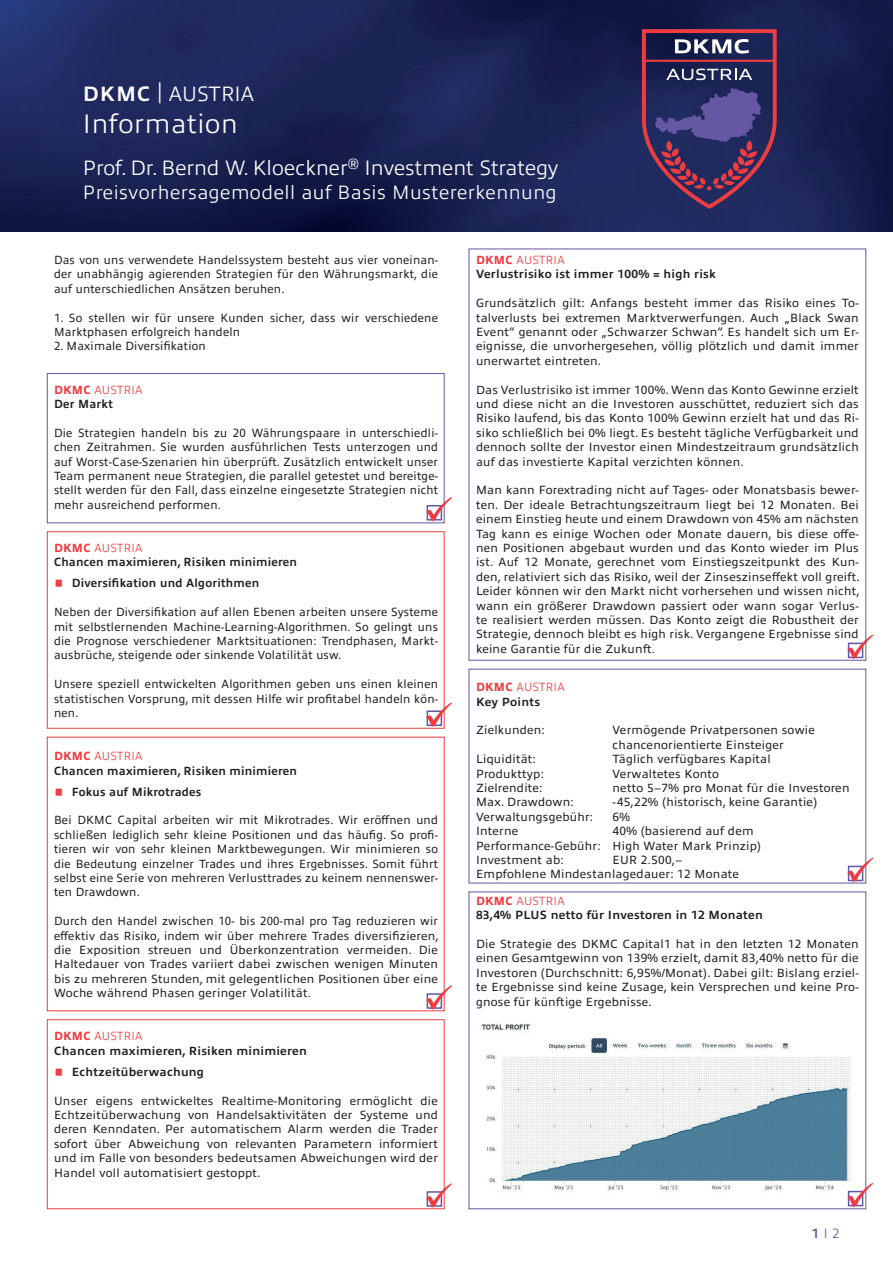
<style>
.page{position:relative;width:893px;height:1263px;background:#fff}
.page>*{position:absolute;margin:0;border:0;box-sizing:border-box;transform-origin:0 0}
.t1{font:300 27px "Allumi Std";letter-spacing:.025em;color:#fff}
.t2{font:300 21px "Allumi Std";color:#fff}
.t3{font:300 19.5px "Allumi Std";letter-spacing:.025em;color:#fff}
.t4{font:300 13.5px "Allumi Std";color:#6556a4;scale:.96 1}
.t5{font:12px/14.4px "Allumi Std";letter-spacing:.02em;color:#231f20;text-align:justify}
.t6{font:12px/14.4px "Allumi Std";letter-spacing:.02em;color:#231f20;text-align:justify;scale:.96 1}
.t7{font:700 12px/14.4px "Allumi Std";letter-spacing:.02em;color:#231f20}
.t8{font:700 12px/14.4px "Allumi Std";letter-spacing:.02em;color:#231f20;scale:.96 1}
.s1{font-weight:700}
.s2{font-family:"Minion Pro";font-weight:400}
.s3{font-weight:800;color:#ee3d41}
.s4{font-weight:300;color:#ee3d41}
.s5{font-size:27px;color:#ee3d41}
</style>
<div class="page">
<img style="left:0;top:0;width:893px;height:232px">
<svg style="left:642px;top:29px;width:135px;height:180px;background:#4a3664"></svg>
<img style="left:480px;top:1022px;width:371px;height:169px">
<div style="left:469px;top:892px;width:397px;height:317px;border:1px solid #6556a4"></div>
<div style="left:47px;top:1019px;width:397px;height:190px;border:1px solid #ee3d41"></div>
<div style="left:47px;top:373px;width:397px;height:150px;border:1px solid #6556a4"></div>
<div style="left:47px;top:531px;width:397px;height:197px;border:1px solid #ee3d41"></div>
<svg style="left:426px;top:985px;width:26px;height:25px"></svg>
<svg style="left:426px;top:702px;width:26px;height:25px"></svg>
<svg style="left:426px;top:497px;width:26px;height:25px"></svg>
<svg style="left:426px;top:1183px;width:26px;height:25px"></svg>
<svg style="left:847px;top:1183px;width:26px;height:24px"></svg>
<svg style="left:847px;top:858px;width:26px;height:24px"></svg>
<svg style="left:847px;top:635px;width:26px;height:24px"></svg>
<h2 class="t2" style="left:83px;top:82px;width:173px"><span class="s1">DKMC</span> <span class="s2">|</span> AUSTRIA</h2>
<h1 class="t1" style="left:83px;top:109px;width:156px">Information</h1>
<h2 class="t2" style="left:83px;top:157px;width:477px">Prof. Dr. Bernd W. Kloeckner<sup>®</sup> Investment Strategy</h2>
<h3 class="t3" style="left:83px;top:182px;width:475px">Preisvorhersagemodell auf Basis Mustererkennung</h3>
<p class="t6" style="left:54px;top:253px;width:401px">Das von uns verwendete Handelssystem besteht aus vier voneinan&shy;der unabhängig agierenden Strategien für den Währungsmarkt, die auf unterschiedlichen Ansätzen beruhen.</p>
<p class="t6" style="left:54px;top:310px;width:401px">1. So stellen wir für unsere Kunden sicher, dass wir verschiedene<br>Marktphasen erfolgreich handeln</p>
<p class="t6" style="left:54px;top:339px;width:160px">2. Maximale Diversifikation</p>
<p class="t8" style="left:54px;top:382px;width:94px"><span class="s3">DKMC</span> <span class="s4">AUSTRIA<br></span>Der Markt</p>
<p class="t6" style="left:54px;top:426px;width:401px">Die Strategien handeln bis zu 20 Währungspaare in unterschiedli&shy;chen Zeitrahmen. Sie wurden ausführlichen Tests unterzogen und auf Worst-Case-Szenarien hin überprüft. Zusätzlich entwickelt unser Team permanent neue Strategien, die parallel getestet und bereitge&shy;stellt werden für den Fall, dass einzelne eingesetzte Strategien nicht mehr ausreichend performen.</p>
<p class="t8" style="left:54px;top:541px;width:255px"><span class="s3">DKMC</span> <span class="s4">AUSTRIA<br></span>Chancen maximieren, Risiken minimieren</p>
<p class="t8" style="left:54px;top:576px;width:215px"><span class="s5">•</span> Diversifikation und Algorithmen</p>
<p class="t6" style="left:54px;top:605px;width:401px">Neben der Diversifikation auf allen Ebenen arbeiten unsere Systeme mit selbstlernenden Machine-Learning-Algorithmen. So gelingt uns die Prognose verschiedener Marktsituationen: Trendphasen, Markt&shy;ausbrüche, steigende oder sinkende Volatilität usw.</p>
<p class="t6" style="left:54px;top:677px;width:401px">Unsere speziell entwickelten Algorithmen geben uns einen kleinen statistischen Vorsprung, mit dessen Hilfe wir profitabel handeln kön&shy;nen.</p>
<p class="t8" style="left:54px;top:749px;width:255px"><span class="s3">DKMC</span> <span class="s4">AUSTRIA<br></span>Chancen maximieren, Risiken minimieren</p>
<p class="t8" style="left:54px;top:784px;width:155px"><span class="s5">•</span> Fokus auf Mikrotrades</p>
<p class="t6" style="left:54px;top:813px;width:401px">Bei DKMC Capital arbeiten wir mit Mikrotrades. Wir eröffnen und schließen lediglich sehr kleine Positionen und das häufig. So profi&shy;tieren wir von sehr kleinen Marktbewegungen. Wir minimieren so die Bedeutung einzelner Trades und ihres Ergebnisses. Somit führt selbst eine Serie von mehreren Verlusttrades zu keinem nennenswer&shy;ten Drawdown.</p>
<p class="t6" style="left:54px;top:914px;width:402px">Durch den Handel zwischen 10- bis 200-mal pro Tag reduzieren wir effektiv das Risiko, indem wir über mehrere Trades diversifizieren, die Exposition streuen und Überkonzentration vermeiden. Die Haltedauer von Trades variiert dabei zwischen wenigen Minuten bis zu mehreren Stunden, mit gelegentlichen Positionen über eine Woche während Phasen geringer Volatilität.</p>
<p class="t7" style="left:54px;top:1029px;width:254px"><span class="s3">DKMC</span> <span class="s4">AUSTRIA<br></span>Chancen maximieren, Risiken minimieren</p>
<p class="t7" style="left:54px;top:1065px;width:152px"><span class="s5">•</span> Echtzeitüberwachung</p>
<p class="t5" style="left:54px;top:1093px;width:385px">Unser eigens entwickeltes Realtime-Monitoring ermöglicht die Echtzeitüberwachung von Handelsaktivitäten der Systeme und deren Kenndaten. Per automatischem Alarm werden die Trader sofort über Abweichung von relevanten Parametern informiert und im Falle von besonders bedeutsamen Abweichungen wird der Handel voll automatisiert gestoppt.</p>
<p class="t7" style="left:476px;top:253px;width:242px"><span class="s3">DKMC</span> <span class="s4">AUSTRIA<br></span>Verlustrisiko ist immer 100% = high risk</p>
<p class="t5" style="left:476px;top:296px;width:384px">Grundsätzlich gilt: Anfangs besteht immer das Risiko eines To&shy;talverlusts bei extremen Marktverwerfungen. Auch „Black Swan Event“ genannt oder „Schwarzer Schwan“. Es handelt sich um Er&shy;eignisse, die unvorhergesehen, völlig plötzlich und damit immer unerwartet eintreten.</p>
<p class="t5" style="left:476px;top:382px;width:384px">Das Verlustrisiko ist immer 100%. Wenn das Konto Gewinne erzielt und diese nicht an die Investoren ausschüttet, reduziert sich das Risiko laufend, bis das Konto 100% Gewinn erzielt hat und das Ri&shy;siko schließlich bei 0% liegt. Es besteht tägliche Verfügbarkeit und dennoch sollte der Investor einen Mindestzeitraum grundsätzlich auf das investierte Kapital verzichten können.</p>
<p class="t5" style="left:476px;top:483px;width:385px">Man kann Forextrading nicht auf Tages- oder Monatsbasis bewer&shy;ten. Der ideale Betrachtungszeitraum liegt bei 12 Monaten. Bei einem Einstieg heute und einem Drawdown von 45% am nächsten Tag kann es einige Wochen oder Monate dauern, bis diese offe&shy;nen Positionen abgebaut wurden und das Konto wieder im Plus ist. Auf 12 Monate, gerechnet vom Einstiegszeitpunkt des Kun&shy;den, relativiert sich das Risiko, weil der Zinseszinseffekt voll greift.<br>Leider können wir den Markt nicht vorhersehen und wissen nicht, wann ein größerer Drawdown passiert oder wann sogar Verlus&shy;te realisiert werden müssen. Das Konto zeigt die Robustheit der Strategie, dennoch bleibt es high risk. Vergangene Ergebnisse sind keine Garantie fü r die Zukunft.</p>
<p class="t7" style="left:476px;top:680px;width:90px"><span class="s3">DKMC</span> <span class="s4">AUSTRIA<br></span>Key Points</p>
<p class="t5" style="left:476px;top:723px;width:70px">Zielkunden:</p>
<p class="t5" style="left:613px;top:723px;width:204px">Vermögende Privatpersonen sowie chancenorientierte Einsteiger</p>
<p class="t5" style="left:476px;top:752px;width:61px">Liquidität:</p>
<p class="t5" style="left:613px;top:752px;width:160px">Täglich verfügbares Kapital</p>
<p class="t5" style="left:476px;top:766px;width:69px">Produkttyp:</p>
<p class="t5" style="left:613px;top:766px;width:108px">Verwaltetes Konto</p>
<p class="t5" style="left:476px;top:781px;width:68px">Zielrendite:</p>
<p class="t5" style="left:613px;top:781px;width:238px">netto 5–7% pro Monat fü r die Investoren</p>
<p class="t5" style="left:476px;top:795px;width:99px">Max. Drawdown:</p>
<p class="t5" style="left:613px;top:795px;width:206px">-45,22% (historisch, keine Garantie)</p>
<p class="t5" style="left:476px;top:810px;width:119px">Verwaltungsgebü hr:</p>
<p class="t5" style="left:613px;top:810px;width:19px">6%</p>
<p class="t5" style="left:476px;top:824px;width:44px">Interne</p>
<p class="t5" style="left:476px;top:824px;width:286px;text-align:left;text-indent:136px">40% (basierend auf dem<br>Performance-Gebü hr: High Water Mark Prinzip)<br>Investment ab:</p>
<p class="t5" style="left:476px;top:853px;width:264px;text-indent:136px">EUR 2.500,–<br>Empfohlene Mindestanlagedauer: 12 Monate</p>
<p class="t7" style="left:476px;top:894px;width:288px"><span class="s3">DKMC</span> <span class="s4">AUSTRIA<br></span>83,4% PLUS netto fü r Investoren in 12 Monaten</p>
<p class="t5" style="left:476px;top:937px;width:384px">Die Strategie des DKMC Capital1 hat in den letzten 12 Monaten einen Gesamtgewinn von 139% erzielt, damit 83,40% netto fü r die Investoren (Durchschnitt: 6,95%/Monat). Dabei gilt: Bislang erziel&shy;te Ergebnisse sind keine Zusage, kein Versprechen und keine Pro&shy;gnose fü r kü nftige Ergebnisse.</p>
<p class="t4" style="left:812px;top:1226px;width:30px"><span class="s1">1</span> I 2</p>
</div>
